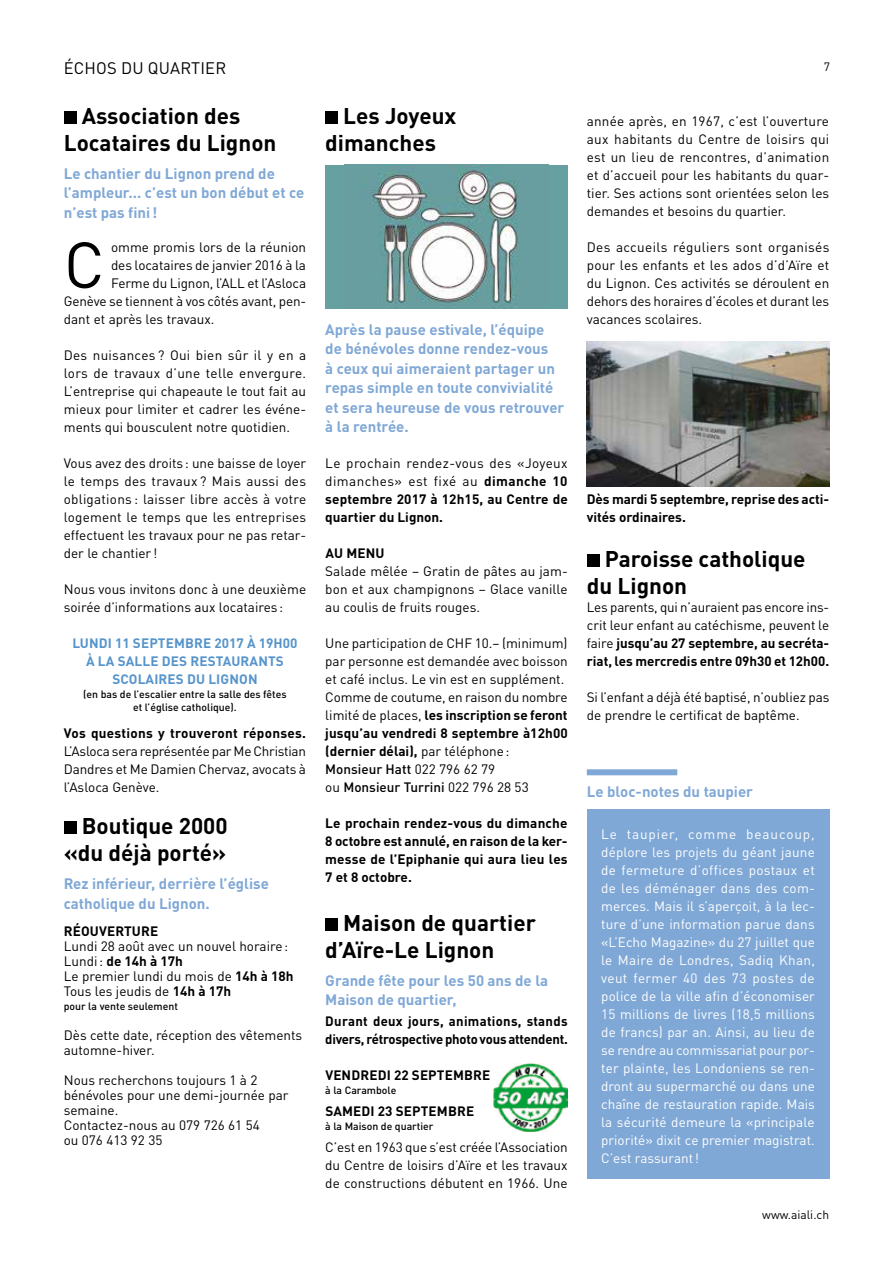
<style>
.page{position:relative;width:893px;height:1263px;background:#fff}
.page>*{position:absolute;margin:0;border:0;box-sizing:border-box;transform-origin:0 0}
.t1{font:64.05px "DINOT";color:#000}
.t2{font:700 22.5px/27px "DIN Pro";color:#000}
.t3{font:16.5px "DINOT";letter-spacing:.01em;color:#000}
.t4{font:700 15px/19.5px "DINOT";color:#80a8d6}
.t5{font:13.5px/18px "DINOT";color:#000;text-align:justify}
.t6{font:13.5px/18px "DINOT";color:#fff;text-align:justify}
.t7{font:700 13.5px/18px "DINOT";letter-spacing:.01em;color:#000;text-align:justify}
.t8{font:700 13.5px/18px "DINOT";letter-spacing:-.015em;color:#000}
.t9{font:700 13.5px/18px "DINOT";letter-spacing:.01em;color:#5694cb;text-align:center}
.t10{font:12px "DINOT";color:#000}
.t11{font:500 10.5px/13.5px "DINOT";color:#000;text-align:center}
.s1{font-weight:700}
.s2{font-weight:400}
.s3{font-weight:500}
</style>
<div class="page">
<img style="left:494px;top:1064px;width:74px;height:68px">
<div style="left:587px;top:554px;width:13px;height:13px;background:#000"></div>
<div style="left:64px;top:111px;width:13px;height:12px;background:#000"></div>
<div style="left:64px;top:821px;width:13px;height:13px;background:#000"></div>
<div style="left:325px;top:111px;width:13px;height:12px;background:#000"></div>
<div style="left:325px;top:918px;width:13px;height:13px;background:#000"></div>
<div style="left:325px;top:165px;width:243px;height:143px;background:#67a0a0"></div>
<img style="left:370px;top:165px;width:148px;height:139px">
<img style="left:587px;top:341px;width:242px;height:145px">
<div style="left:587px;top:809px;width:242px;height:370px;background:#80a8d6"></div>
<div style="left:587px;top:769px;width:90px;height:6px;background:#80a8d6"></div>
<p class="t3" style="left:64px;top:58px;width:164px">ÉCHOS DU QUARTIER</p>
<h2 class="t2" style="left:64px;top:101px;width:214px;text-indent:18px">Association des<br>Locataires du Lignon</h2>
<p class="t4" style="left:64px;top:163px;width:242px">Le chantier du Lignon prend de l’ampleur... c’est un bon début et ce n’est pas fini!</p>
<h1 class="t1" style="left:64px;top:225px;width:42px">C</h1>
<p class="t5" style="left:111px;top:238px;width:197px">omme promis lors de la réunion</p>
<p class="t5" style="left:111px;top:256px;width:197px">des locataires de janvier 2016 à la</p>
<p class="t5" style="left:111px;top:274px;width:197px">Ferme du Lignon, l’ALL et l’Asloca</p>
<p class="t5" style="left:64px;top:292px;width:244px">Genève se tiennent à vos côtés avant, pen-</p>
<p class="t5" style="left:64px;top:310px;width:152px">dant et après les travaux.</p>
<p class="t5" style="left:64px;top:346px;width:244px">Des nuisances ? Oui bien sûr il y en a lors de travaux d’une telle envergure.<br>L’entreprise qui chapeaute le tout fait au mieux pour limiter et cadrer les événe&shy;ments qui bousculent notre quotidien.</p>
<p class="t5" style="left:64px;top:454px;width:244px">Vous avez des droits : une baisse de loyer le temps des travaux ? Mais aussi des obligations : laisser libre accès à votre logement le temps que les entreprises effectuent les travaux pour ne pas retar&shy;der le chantier !</p>
<p class="t5" style="left:64px;top:580px;width:244px">Nous vous invitons donc à une deuxième soirée d’informations aux locataires :</p>
<p class="t9" style="left:72px;top:634px;width:227px">LUNDI 11 SEPTEMBRE 2017 À 19H00<br>À LA SALLE DES RESTAURANTS<br>SCOLAIRES DU LIGNON</p>
<p class="t11" style="left:83px;top:687px;width:205px">(en bas de l’escalier entre la salle des fêtes et l’église catholique).</p>
<p class="t7" style="left:64px;top:724px;width:244px">Vos questions y trouveront réponses.</p>
<p class="t5" style="left:64px;top:742px;width:244px">L’Asloca sera représentée par Me Christian Dandres et Me Damien Chervaz, avocats à l’Asloca Genève.</p>
<h2 class="t2" style="left:64px;top:811px;width:165px;text-align:right">Boutique 2000 «du déjà porté»</h2>
<p class="t4" style="left:64px;top:873px;width:207px">Rez inférieur, derrière l’église catholique du Lignon.</p>
<p class="t7" style="left:64px;top:922px;width:96px">RÉOUVERTURE</p>
<p class="t5" style="left:64px;top:938px;width:231px;line-height:15px;text-align:left">Lundi 28 août avec un nouvel horaire:<br>Lundi: <span class="s1">de 14h à 17h<br></span>Le premier lundi du mois de <span class="s1">14h à 18h<br></span>Tous les jeudis de <span class="s1">14h à 17h</span></p>
<p class="t11" style="left:64px;top:999px;width:116px">pour la vente seulement</p>
<p class="t5" style="left:64px;top:1027px;width:240px;line-height:15px">Dès cette date, réception des vêtements automne-hiver.</p>
<p class="t5" style="left:64px;top:1072px;width:226px;line-height:15px;text-align:left">Nous recherchons toujours 1 à 2 bénévoles pour une demi-journée par semaine.<br>Contactez-nous au 079 726 61 54<br>ou 076 413 92 35</p>
<h2 class="t2" style="left:325px;top:101px;width:133px;text-indent:18px">Les Joyeux dimanches</h2>
<p class="t4" style="left:325px;top:319px;width:241px">Après la pause estivale, l’équipe de bénévoles donne rendez-vous<br>à ceux qui aimeraient partager un repas simple en toute convivialité et sera heureuse de vous retrouver à la rentrée.</p>
<p class="t7" style="left:325px;top:454px;width:244px"><span class="s2">Le prochain rendez-vous des «Joyeux dimanches» est fixé au</span> dimanche 10 septembre 2017 à 12h15, au Centre de quartier du Lignon.</p>
<p class="t7" style="left:325px;top:544px;width:61px">AU MENU</p>
<p class="t5" style="left:325px;top:562px;width:244px">Salade mêlée – Gratin de pâtes au jam&shy;bon et aux champignons – Glace vanille au coulis de fruits rouges.</p>
<p class="t5" style="left:325px;top:634px;width:244px;text-align:left">Une participation de CHF 10.– (minimum) par personne est demandée avec boisson et café inclus. Le vin est en supplément.<br>Comme de coutume, en raison du nombre limité de places, <span class="s1">les inscription se feront jusqu’au vendredi 8 septembre à12h00 (dernier délai),</span> par téléphone:<br><span class="s3">Monsieur Hatt</span> 022 796 62 79<br>ou <span class="s3">Monsieur Turrini</span> 022 796 28 53</p>
<p class="t7" style="left:325px;top:814px;width:244px">Le prochain rendez-vous du dimanche 8 octobre est annulé, en raison de la ker&shy;messe de l’Epiphanie qui aura lieu les 7 et 8 octobre.</p>
<h2 class="t2" style="left:325px;top:908px;width:212px;text-indent:18px">Maison de quartier d’Aïre-Le Lignon</h2>
<p class="t4" style="left:325px;top:970px;width:224px">Grande fête pour les 50 ans de la<br>Maison de quartier,</p>
<p class="t8" style="left:325px;top:1012px;width:244px">Durant deux jours, animations, stands divers, rétrospective photo vous attendent.</p>
<p class="t7" style="left:325px;top:1066px;width:166px">VENDREDI 22 SEPTEMBRE</p>
<p class="t11" style="left:325px;top:1083px;width:73px">à la Carambole</p>
<p class="t7" style="left:325px;top:1102px;width:150px">SAMEDI 23 SEPTEMBRE</p>
<p class="t11" style="left:325px;top:1119px;width:110px">à la Maison de quartier</p>
<p class="t5" style="left:325px;top:1138px;width:244px">C’est en 1963 que s’est créée l’Association du Centre de loisirs d’Aïre et les travaux de constructions débutent en 1966. Une</p>
<p class="t10" style="left:824px;top:60px;width:8px">7</p>
<p class="t5" style="left:587px;top:112px;width:244px">année après, en 1967, c’est l’ouverture aux habitants du Centre de loisirs qui est un lieu de rencontres, d’animation et d’accueil pour les habitants du quar&shy;tier. Ses actions sont orientées selon les demandes et besoins du quartier.</p>
<p class="t5" style="left:587px;top:238px;width:244px">Des accueils réguliers sont organisés pour les enfants et les ados d’d’Aïre et du Lignon. Ces activités se déroulent en dehors des horaires d’écoles et durant les vacances scolaires.</p>
<p class="t7" style="left:587px;top:490px;width:244px">Dès mardi 5 septembre, reprise des acti&shy;vités ordinaires.</p>
<h2 class="t2" style="left:587px;top:544px;width:220px;text-indent:18px">Paroisse catholique du Lignon</h2>
<p class="t5" style="left:587px;top:598px;width:244px">Les parents, qui n’auraient pas encore ins&shy;crit leur enfant au catéchisme, peuvent le faire <span class="s1">jusqu’au 27 septembre, au secréta&shy;riat, les mercredis entre 09h30 et 12h00.</span></p>
<p class="t5" style="left:587px;top:688px;width:244px">Si l’enfant a déjà été baptisé, n’oubliez pas de prendre le certificat de baptême.</p>
<p class="t4" style="left:587px;top:782px;width:168px">Le bloc-notes du taupier</p>
<p class="t6" style="left:601px;top:825px;width:215px">Le taupier, comme beaucoup, déplore les projets du géant jaune de fermeture d’offices postaux et de les déménager dans des com&shy;merces. Mais il s’aperçoit, à la lec&shy;ture d’une information parue dans «L’Echo Magazine» du 27 juillet que le Maire de Londres, Sadiq Khan, veut fermer 40 des 73 postes de police de la ville afin d’économiser 15 millions de livres (18,5 millions de francs) par an. Ainsi, au lieu de se rendre au commissariat pour por&shy;ter plainte, les Londoniens se ren&shy;dront au supermarché ou dans une chaîne de restauration rapide. Mais la sécurité demeure la «principale priorité» dixit ce premier magistrat.<br>C’est rassurant!</p>
<p class="t10" style="left:762px;top:1207px;width:68px">www.aiali.ch</p>
</div>
